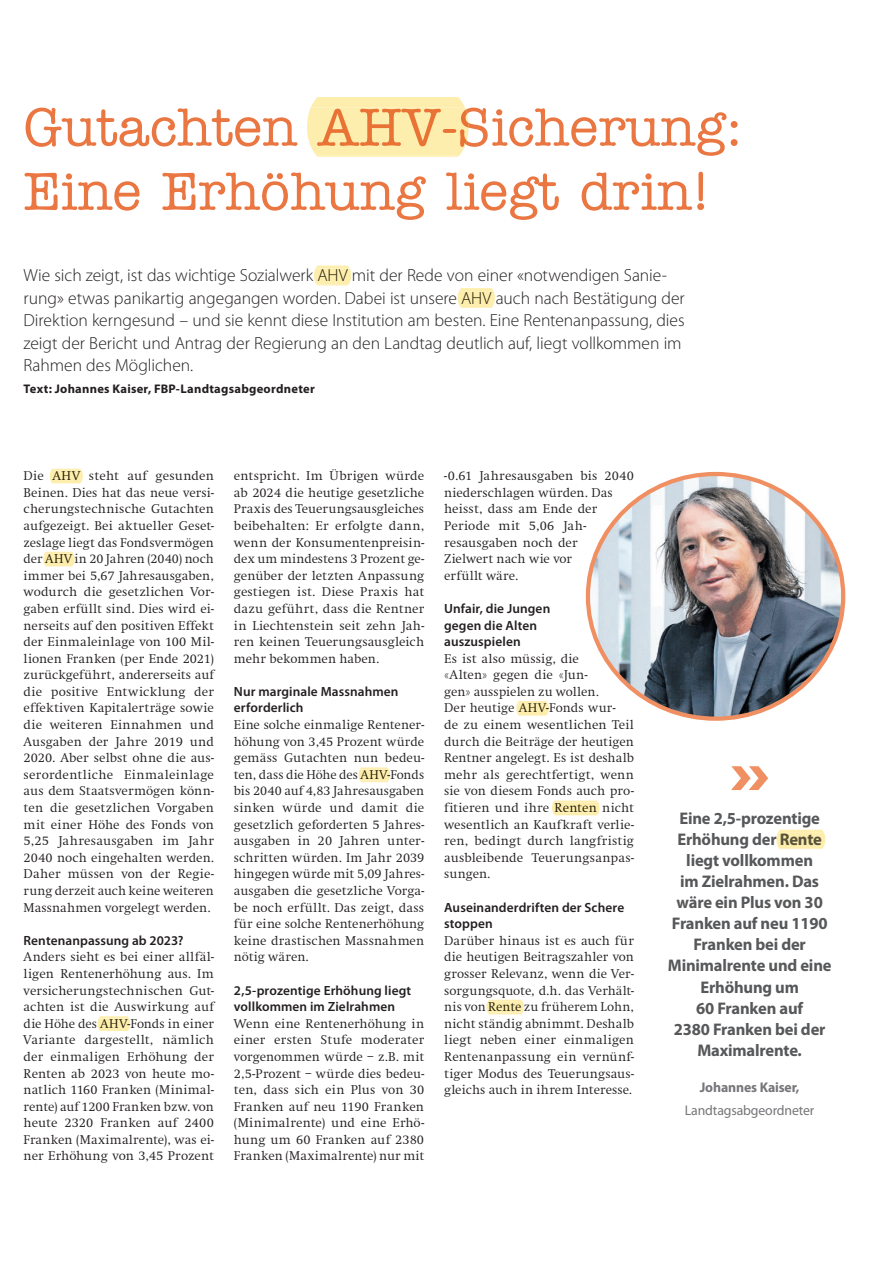
<style>
.page{position:relative;width:893px;height:1263px;background:#fff}
.page>*{position:absolute;margin:0;border:0;box-sizing:border-box;transform-origin:0 0}
.t1{font:500 53.4px/64.1px "American Typewriter";color:#ea7642}
.t2{font:300 17.55px/22.5px "Myriad Pro";letter-spacing:-.005em;color:#231f20}
.t3{font:700 16.8px/21.1px "Myriad Pro";letter-spacing:-.01em;color:#57585a;text-align:center}
.t4{font:14.1px "Myriad Pro";letter-spacing:-.01em;color:#757679}
.t5{font:700 14.1px "Myriad Pro";letter-spacing:-.01em;color:#757679}
.t6{font:600 13.35px/16.6px "Myriad Pro";letter-spacing:.005em;color:#231f20}
.t7{font:300 13.2px/16.6px "Swift";letter-spacing:.01em;color:#231f20;text-align:justify}
.t8{font:300 13.2px "Swift";color:#201a05}
.t9{font:700 12.6px "Myriad Pro";letter-spacing:.02em;color:#231f20}
.s1{color:#e97235}
.s2{color:#201a05}
.s3{color:#57523a}
</style>
<div class="page">
<img style="left:588px;top:474px;width:255px;height:245px;border-radius:50%">
<svg style="left:731px;top:766px;width:37px;height:24px"></svg>
<svg style="left:307px;top:97px;width:162px;height:60px;background:#feeeb2"></svg>
<svg style="left:314px;top:266px;width:38px;height:19px"></svg>
<svg style="left:457px;top:288px;width:38px;height:20px"></svg>
<svg style="left:49px;top:469px;width:34px;height:14px"></svg>
<svg style="left:43px;top:552px;width:32px;height:14px"></svg>
<svg style="left:97px;top:1016px;width:33px;height:15px"></svg>
<svg style="left:516px;top:701px;width:33px;height:15px"></svg>
<svg style="left:358px;top:767px;width:32px;height:15px"></svg>
<svg style="left:552px;top:801px;width:48px;height:14px"></svg>
<svg style="left:486px;top:1000px;width:38px;height:14px"></svg>
<svg style="left:776px;top:830px;width:50px;height:19px"></svg>
<h1 class="t1" style="left:24px;top:100px;width:721px">Gutachten <span class="s1">AHV-S</span>icherung:<br>Eine Erhöhung liegt drin!</h1>
<p class="t2" style="left:24px;top:265px;width:663px">Wie sich zeigt, ist das wichtige Sozialwer<span class="s2">k AHV</span> mit der Rede von einer «notwendigen Sanie&shy;rung» etwas panikartig angegangen worden. Dabei ist unsere <span class="s2">AHV</span> auch nach Bestätigung der Direktion kerngesund – und sie kennt diese Institution am besten. Eine Rentenanpassung, dies zeigt der Bericht und Antrag der Regierung an den Landtag deutlich auf, liegt vollkommen im Rahmen des Möglichen.</p>
<p class="t9" style="left:24px;top:384px;width:293px">Text: Johannes Kaiser, FBP-Landtagsabgeordneter</p>
<p class="t7" style="left:24px;top:469px;width:192px;text-indent:65px">steht auf gesunden Beinen. Dies hat das neue versi&shy;cherungstechnische Gutachten aufgezeigt. Bei aktueller Geset&shy;zeslage liegt das Fondsvermögen der <span class="s2">AHV i</span>n 20 Jahren (2040) noch immer bei 5,67 Jahresausgaben, wodurch die gesetzlichen Vor&shy;gaben erfüllt sind. Dies wird ei&shy;nerseits auf den positiven Effekt der Einmaleinlage von 100 Mil&shy;lionen Franken (per Ende 2021) zurückgeführt, andererseits auf die positive Entwicklung der effektiven Kapitalerträge sowie die weiteren Einnahmen und Ausgaben der Jahre 2019 und 2020. Aber selbst ohne die aus&shy;serordentliche Einmaleinlage aus dem Staatsvermögen könn&shy;ten die gesetzlichen Vorgaben mit einer Höhe des Fonds von 5,25 Jahresausgaben im Jahr 2040 noch eingehalten werden.<br>Daher müssen von der Regie&shy;rung derzeit auch keine weiteren Massnahmen vorgelegt werden.</p>
<p class="t6" style="left:24px;top:933px;width:161px">Rentenanpassung ab 2023?</p>
<p class="t7" style="left:24px;top:950px;width:192px">Anders sieht es bei einer allfäl&shy;ligen Rentenerhöhung aus. Im versicherungstechnischen Gut&shy;achten ist die Auswirkung auf die Höhe des <span class="s2">AHV-</span>Fonds in einer Variante dargestellt, nämlich der einmaligen Erhöhung der Renten ab 2023 von heute mo&shy;natlich 1160 Franken (Minimal&shy;rente) auf 1200 Franken bzw. von heute 2320 Franken auf 2400<br>Franken (Maximalrente), was ei&shy;ner Erhöhung von 3,45 Prozent</p>
<p class="t7" style="left:24px;top:469px;width:22px">Die</p>
<p class="t8" style="left:52px;top:471px;width:29px">AHV</p>
<p class="t7" style="left:234px;top:469px;width:192px">entspricht. Im Übrigen würde ab 2024 die heutige gesetzliche Praxis des Teuerungsausgleiches beibehalten: Er erfolgte dann, wenn der Konsumentenpreisin&shy;dex um mindestens 3 Prozent ge&shy;genüber der letzten Anpassung gestiegen ist. Diese Praxis hat dazu geführt, dass die Rentner in Liechtenstein seit zehn Jah&shy;ren keinen Teuerungsausgleich mehr bekommen haben.</p>
<p class="t6" style="left:234px;top:684px;width:166px">Nur marginale Massnahmen erforderlich</p>
<p class="t7" style="left:234px;top:718px;width:192px">Eine solche einmalige Rentener&shy;höhung von 3,45 Prozent würde gemäss Gutachten nun bedeu&shy;ten, dass die Höhe des <span class="s2">AHV-</span>Fonds bis 2040 auf 4,83 Jahresausgaben sinken würde und damit die gesetzlich geforderten 5 Jahres&shy;ausgaben in 20 Jahren unter&shy;schritten würden. Im Jahr 2039 hingegen würde mit 5,09 Jahres&shy;ausgaben die gesetzliche Vorga&shy;be noch erfüllt. Das zeigt, dass für eine solche Rentenerhöhung keine drastischen Massnahmen nötig wären.</p>
<p class="t6" style="left:234px;top:983px;width:179px">2,5-prozentige Erhöhung liegt vollkommen im Zielrahmen</p>
<p class="t7" style="left:234px;top:1016px;width:192px">Wenn eine Rentenerhöhung in einer ersten Stufe moderater vorgenommen würde – z.B. mit 2,5-Prozent – würde dies bedeu&shy;ten, dass sich ein Plus von 30<br>Franken auf neu 1190 Franken (Minimalrente) und eine Erhö&shy;hung um 60 Franken auf 2380<br>Franken (Maximalrente) nur mit</p>
<p class="t7" style="left:444px;top:469px;width:191px;text-align:left">-0.61 Jahresausgaben bis 2040 niederschlagen würden. Das heisst, dass am Ende der<br>Periode mit 5,06 Jah&shy;resausgaben noch der<br>Zielwert nach wie vor<br>erfüllt wäre.</p>
<p class="t6" style="left:444px;top:601px;width:108px">Unfair, die Jungen gegen die Alten auszuspielen</p>
<p class="t7" style="left:444px;top:651px;width:191px;text-align:left">Es ist also müssig, die<br>«Alten» gegen die «Jun-<br>gen» ausspielen zu wollen.<br>Der heutige <span class="s2">AHV-</span>Fonds wur-<br>de zu einem wesentlichen Teil durch die Beiträge der heutigen<br>Rentner angelegt. Es ist deshalb mehr als gerechtfertigt, wenn sie von diesem Fonds auch pro&shy;fitieren und ihre <span class="s2">Renten</span> nicht wesentlich an Kaufkraft verlie&shy;ren, bedingt durch langfristig ausbleibende Teuerungsanpas&shy;sungen.</p>
<p class="t6" style="left:444px;top:900px;width:182px">Auseinanderdriften der Schere stoppen</p>
<p class="t7" style="left:444px;top:933px;width:191px">Darüber hinaus ist es auch für die heutigen Beitragszahler von grosser Relevanz, wenn die Ver&shy;sorgungsquote, d.h. das Verhält&shy;nis von <span class="s2">Rente</span> zu früherem Lohn, nicht ständig abnimmt. Deshalb liegt neben einer einmaligen Rentenanpassung ein vernünf&shy;tiger Modus des Teuerungsaus&shy;gleichs auch in ihrem Interesse.</p>
<p class="t3" style="left:668px;top:809px;width:165px">Eine 2,5-prozentige<br>Erhöhung de<span class="s3">r Rente </span>liegt vollkommen<br>im Zielrahmen. Das wäre ein Plus von 30<br>Franken auf neu 1190<br>Franken bei der<br>Minimalrente und eine<br>Erhöhung um<br>60 Franken auf<br>2380 Franken bei der<br>Maximalrente.</p>
<p class="t5" style="left:700px;top:1082px;width:101px">Johannes Kaiser,</p>
<p class="t4" style="left:685px;top:1105px;width:131px">Landtagsabgeordneter</p>
</div>
